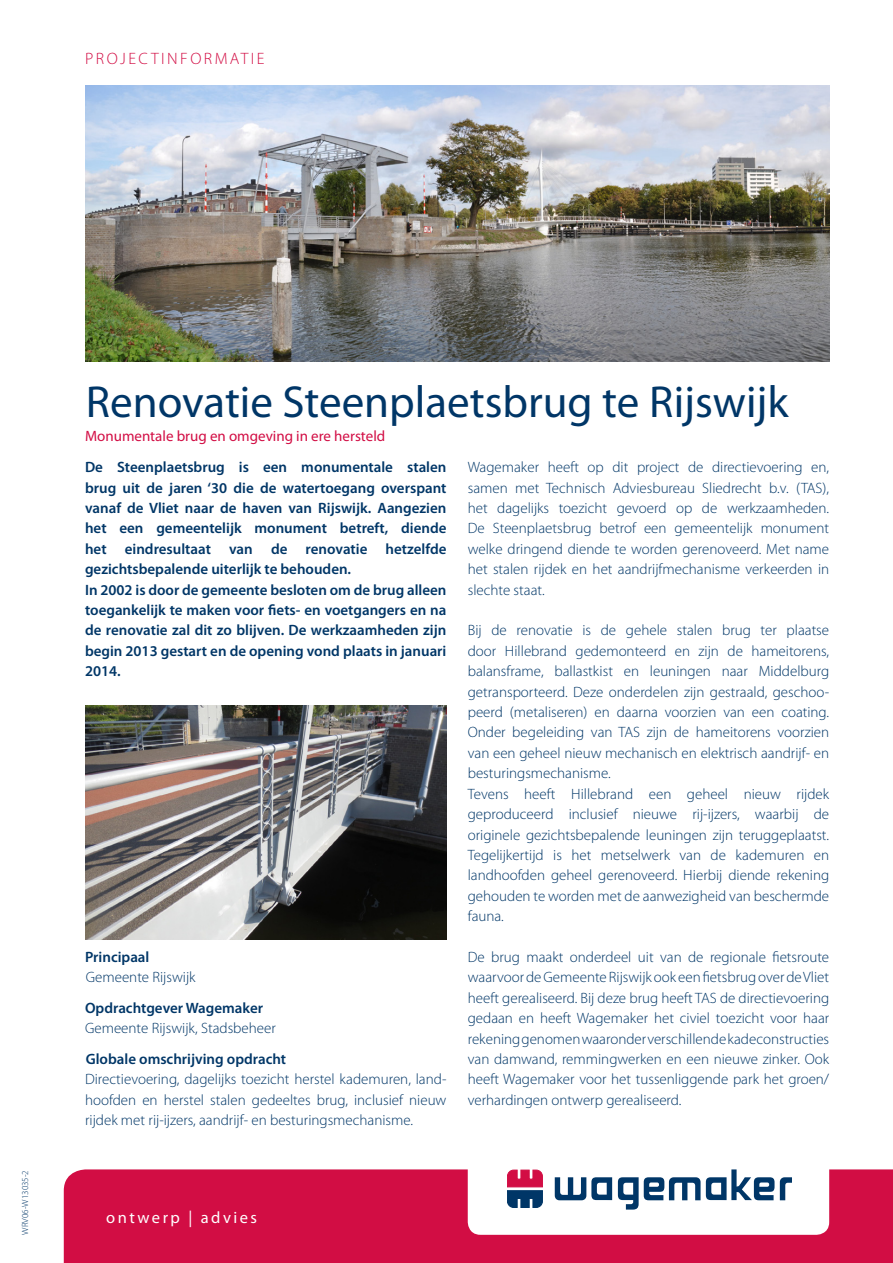
<style>
.page{position:relative;width:893px;height:1263px;background:#fff}
.page>*{position:absolute;margin:0;border:0;box-sizing:border-box;transform-origin:0 0}
.t1{font:45px "Myriad Pro";color:#003667}
.t2{font:300 16.5px "Myriad Pro";letter-spacing:.15em;color:#d20d44}
.t3{font:16.5px "Myriad Pro";letter-spacing:.15em;color:#fff}
.t4{font:300 15px/20.4px "Myriad Pro";color:#003667;text-align:justify}
.t5{font:600 15px/20.4px "Myriad Pro";color:#003667}
.t6{font:15px "Myriad Pro";color:#d20d44}
.t7{font:300 9px "Myriad Pro";color:#003667}
</style>
<div class="page">
<div style="left:64px;top:1169px;width:829px;height:94px;background:#d20d44"></div>
<div style="left:468px;top:1146px;width:361px;height:89px;background:#fff;border-radius:13px"></div>
<svg style="left:780px;top:1177px;width:12px;height:23px"></svg>
<svg style="left:555px;top:1177px;width:57px;height:23px"></svg>
<svg style="left:618px;top:1169px;width:156px;height:40px"></svg>
<svg style="left:507px;top:1169px;width:36px;height:39px"></svg>
<img style="left:85px;top:706px;width:361px;height:234px">
<img style="left:85px;top:85px;width:744px;height:276px">
<p class="t2" style="left:85px;top:50px;width:181px">PROJECTINFORMATIE</p>
<p class="t7" style="left:20px;top:1235px;width:66px;rotate:-90deg">WRV06-W13035-2</p>
<h1 class="t1" style="left:86px;top:374px;width:704px">Renovatie Steenplaetsbrug te Rijswijk</h1>
<p class="t6" style="left:85px;top:426px;width:302px">Monumentale brug en omgeving in ere hersteld</p>
<p class="t5" style="left:85px;top:457px;width:363px">De Steenplaetsbrug is een monumentale stalen brug uit de jaren ‘30 die de watertoegang overspant vanaf de Vliet naar de haven van Rijswijk. Aangezien het een gemeentelijk monument betreft, diende het eindresultaat van de renovatie hetzelfde gezichtsbepalende uiterlijk te behouden.<br>In 2002 is door de gemeente besloten om de brug alleen toegankelijk te maken voor fiets- en voetgangers en na de renovatie zal dit zo blijven. De werkzaamheden zijn begin 2013 gestart en de opening vond plaats in januari 2014.</p>
<p class="t5" style="left:85px;top:946px;width:66px">Principaal</p>
<p class="t4" style="left:86px;top:967px;width:111px">Gemeente Rijswijk</p>
<p class="t5" style="left:85px;top:997px;width:180px">Opdrachtgever Wagemaker</p>
<p class="t5" style="left:86px;top:1048px;width:202px">Globale omschrijving opdracht</p>
<p class="t4" style="left:85px;top:1018px;width:192px">Gemeente Rijswijk, Stadsbeheer</p>
<p class="t4" style="left:85px;top:1069px;width:363px">Directievoering, dagelijks toezicht herstel kademuren, land&shy;hoofden en herstel stalen gedeeltes brug, inclusief nieuw rijdek met rij-ijzers, aandrijf- en besturingsmechanisme.</p>
<p class="t4" style="left:468px;top:457px;width:363px">Wagemaker heeft op dit project de directievoering en, samen met Technisch Adviesbureau Sliedrecht b.v. (TAS), het dagelijks toezicht gevoerd op de werkzaamheden.<br>De Steenplaetsbrug betrof een gemeentelijk monument welke dringend diende te worden gerenoveerd. Met name het stalen rijdek en het aandrijfmechanisme verkeerden in slechte staat.</p>
<p class="t4" style="left:468px;top:620px;width:363px;text-align:left">Bij de renovatie is de gehele stalen brug ter plaatse door Hillebrand gedemonteerd en zijn de hameitorens, balansframe, ballastkist en leuningen naar Middelburg getransporteerd. Deze onderdelen zijn gestraald, geschoo&shy;peerd (metaliseren) en daarna voorzien van een coating.<br>Onder begeleiding van TAS zijn de hameitorens voorzien van een geheel nieuw mechanisch en elektrisch aandrijf- en besturingsmechanisme.<br>Tevens heeft Hillebrand een geheel nieuw rijdek geproduceerd inclusief nieuwe rij-ijzers, waarbij de originele gezichtsbepalende leuningen zijn teruggeplaatst.<br>Tegelijkertijd is het metselwerk van de kademuren en landhoofden geheel gerenoveerd. Hierbij diende rekening gehouden te worden met de aanwezigheid van beschermde fauna.</p>
<p class="t4" style="left:468px;top:947px;width:363px">De brug maakt onderdeel uit van de regionale fietsroute waarvoor de Gemeente Rijswijk ook een fietsbrug over de Vliet heeft gerealiseerd. Bij deze brug heeft TAS de directievoering gedaan en heeft Wagemaker het civiel toezicht voor haar rekening genomen waaronder verschillende kadeconstructies van damwand, remmingwerken en een nieuwe zinker. Ook heeft Wagemaker voor het tussenliggende park het groen/ verhardingen ontwerp gerealiseerd.</p>
<p class="t3" style="left:106px;top:1207px;width:152px">ontwerp | advies</p>
</div>
